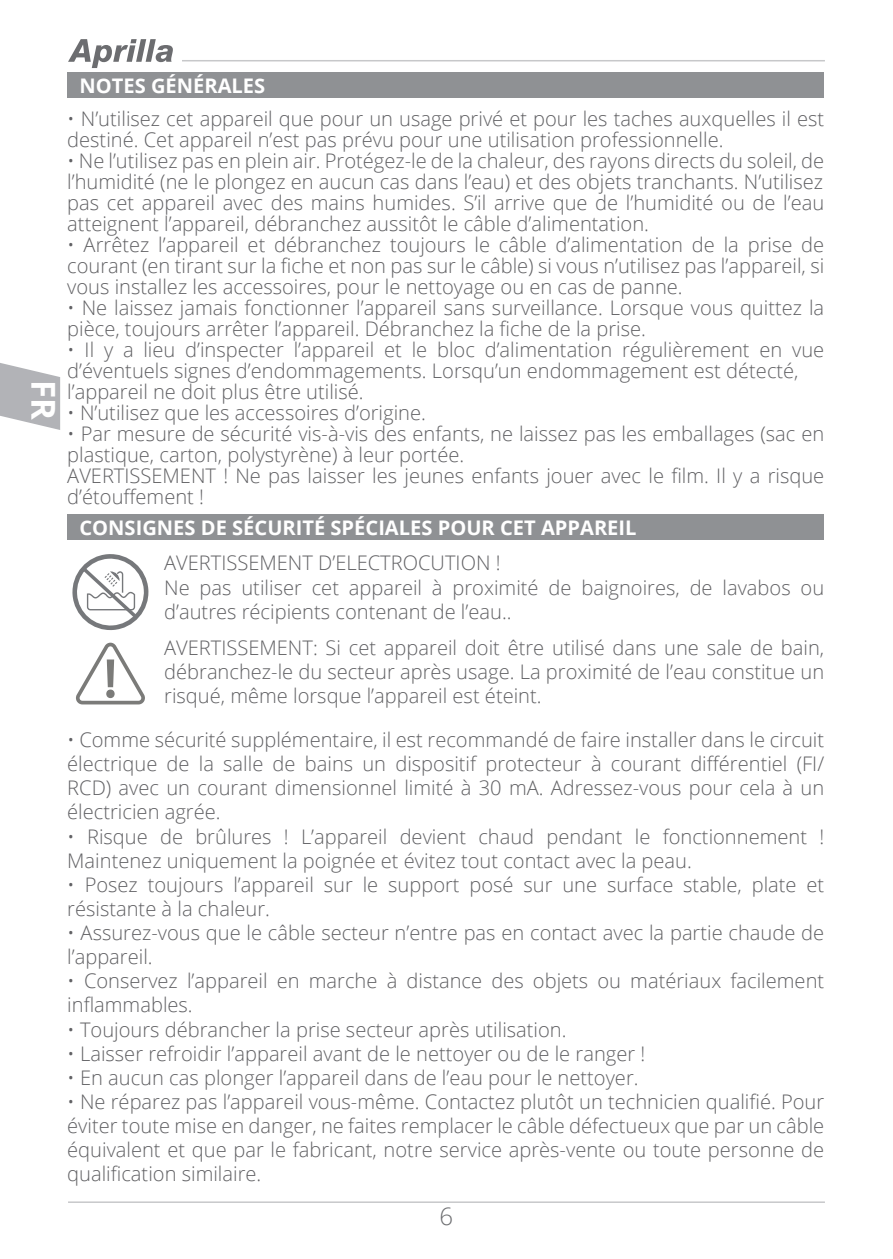
<style>
.page{position:relative;width:893px;height:1259px;background:#fff}
.page>*{position:absolute;margin:0;border:0;box-sizing:border-box;transform-origin:0 0}
.t1{font:700 33px "Open Sans";color:#fff}
.t2{font:300 24px "Open Sans";color:#6c6d70}
.t3{font:300 20.1px/24px "Open Sans";color:#616164}
.t4{font:700 20.1px "Open Sans";color:#fff}
</style>
<div class="page">
<hr style="left:182px;top:60px;width:643px;height:1px;background:#c7c8ca">
<hr style="left:68px;top:1201px;width:757px;height:2px;background:#c7c8ca">
<svg style="left:68px;top:39px;width:105px;height:29px"></svg>
<svg style="left:0;top:363px;width:60px;height:67px"></svg>
<div style="left:67px;top:73px;width:757px;height:25px;background:#8f9194"></div>
<div style="left:67px;top:514px;width:757px;height:25px;background:#8f9194"></div>
<svg style="left:72px;top:554px;width:77px;height:76px"></svg>
<svg style="left:76px;top:642px;width:69px;height:62px"></svg>
<h1 class="t1" style="left:67px;top:380px;width:41px;rotate:90deg">FR</h1>
<p class="t4" style="left:79px;top:72px;width:187px">NOTES GÉNÉRALES</p>
<p class="t3" style="left:67px;top:108px;width:758px;line-height:21px">• N’utilisez cet appareil que pour un usage privé et pour les taches auxquelles il est destiné. Cet appareil n’est pas prévu pour une utilisation professionnelle.</p>
<p class="t3" style="left:67px;top:150px;width:758px;line-height:21px;text-align:justify">• Ne l’utilisez pas en plein air. Protégez-le de la chaleur, des rayons directs du soleil, de l’humidité (ne le plongez en aucun cas dans l’eau) et des objets tranchants. N’utilisez pas cet appareil avec des mains humides. S’il arrive que de l’humidité ou de l’eau atteignent l’appareil, débranchez aussitôt le câble d’alimentation.</p>
<p class="t3" style="left:67px;top:234px;width:758px;line-height:21px;text-align:justify">• Arrêtez l’appareil et débranchez toujours le câble d’alimentation de la prise de courant (en tirant sur la fiche et non pas sur le câble) si vous n’utilisez pas l’appareil, si vous installez les accessoires, pour le nettoyage ou en cas de panne.</p>
<p class="t3" style="left:67px;top:297px;width:758px;line-height:21px">• Ne laissez jamais fonctionner l’appareil sans surveillance. Lorsque vous quittez la pièce, toujours arrêter l’appareil. Débranchez la fiche de la prise.</p>
<p class="t3" style="left:67px;top:339px;width:758px;line-height:21px">• Il y a lieu d’inspecter l’appareil et le bloc d’alimentation régulièrement en vue d’éventuels signes d’endommagements. Lorsqu’un endommagement est détecté, l’appareil ne doit plus être utilisé.</p>
<p class="t3" style="left:67px;top:400px;width:360px">• N’utilisez que les accessoires d’origine.</p>
<p class="t3" style="left:67px;top:423px;width:758px;line-height:21px">• Par mesure de sécurité vis-à-vis des enfants, ne laissez pas les emballages (sac en plastique, carton, polystyrène) à leur portée.<br>AVERTISSEMENT ! Ne pas laisser les jeunes enfants jouer avec le film. Il y a risque d’étouffement !</p>
<p class="t4" style="left:79px;top:513px;width:558px">CONSIGNES DE SÉCURITÉ SPÉCIALES POUR CET APPAREIL</p>
<p class="t3" style="left:164px;top:550px;width:661px">AVERTISSEMENT D’ELECTROCUTION !<br>Ne pas utiliser cet appareil à proximité de baignoires, de lavabos ou d’autres récipients contenant de l’eau..</p>
<p class="t3" style="left:164px;top:635px;width:661px;text-align:justify">AVERTISSEMENT: Si cet appareil doit être utilisé dans une sale de bain, débranchez-le du secteur après usage. La proximité de l’eau constitue un risqué, même lorsque l’appareil est éteint.</p>
<p class="t3" style="left:67px;top:727px;width:758px;text-align:justify">• Comme sécurité supplémentaire, il est recommandé de faire installer dans le circuit électrique de la salle de bains un dispositif protecteur à courant différentiel (FI/ RCD) avec un courant dimensionnel limité à 30 mA. Adressez-vous pour cela à un électricien agrée.</p>
<p class="t3" style="left:67px;top:823px;width:758px">• Risque de brûlures ! L’appareil devient chaud pendant le fonctionnement !<br>Maintenez uniquement la poignée et évitez tout contact avec la peau.</p>
<p class="t3" style="left:67px;top:872px;width:758px">• Posez toujours l’appareil sur le support posé sur une surface stable, plate et résistante à la chaleur.</p>
<p class="t3" style="left:67px;top:920px;width:758px">• Assurez-vous que le câble secteur n’entre pas en contact avec la partie chaude de l’appareil.</p>
<p class="t3" style="left:67px;top:968px;width:758px">• Conservez l’appareil en marche à distance des objets ou matériaux facilement inflammables.</p>
<p class="t3" style="left:67px;top:1016px;width:501px">• Toujours débrancher la prise secteur après utilisation.</p>
<p class="t3" style="left:67px;top:1041px;width:579px">• Laisser refroidir l’appareil avant de le nettoyer ou de le ranger !</p>
<p class="t3" style="left:67px;top:1065px;width:573px">• En aucun cas plonger l’appareil dans de l’eau pour le nettoyer.</p>
<p class="t3" style="left:67px;top:1089px;width:758px;text-align:justify">• Ne réparez pas l’appareil vous-même. Contactez plutôt un technicien qualifié. Pour éviter toute mise en danger, ne faites remplacer le câble défectueux que par un câble équivalent et que par le fabricant, notre service après-vente ou toute personne de qualification similaire.</p>
<p class="t2" style="left:440px;top:1200px;width:15px">6</p>
</div>
